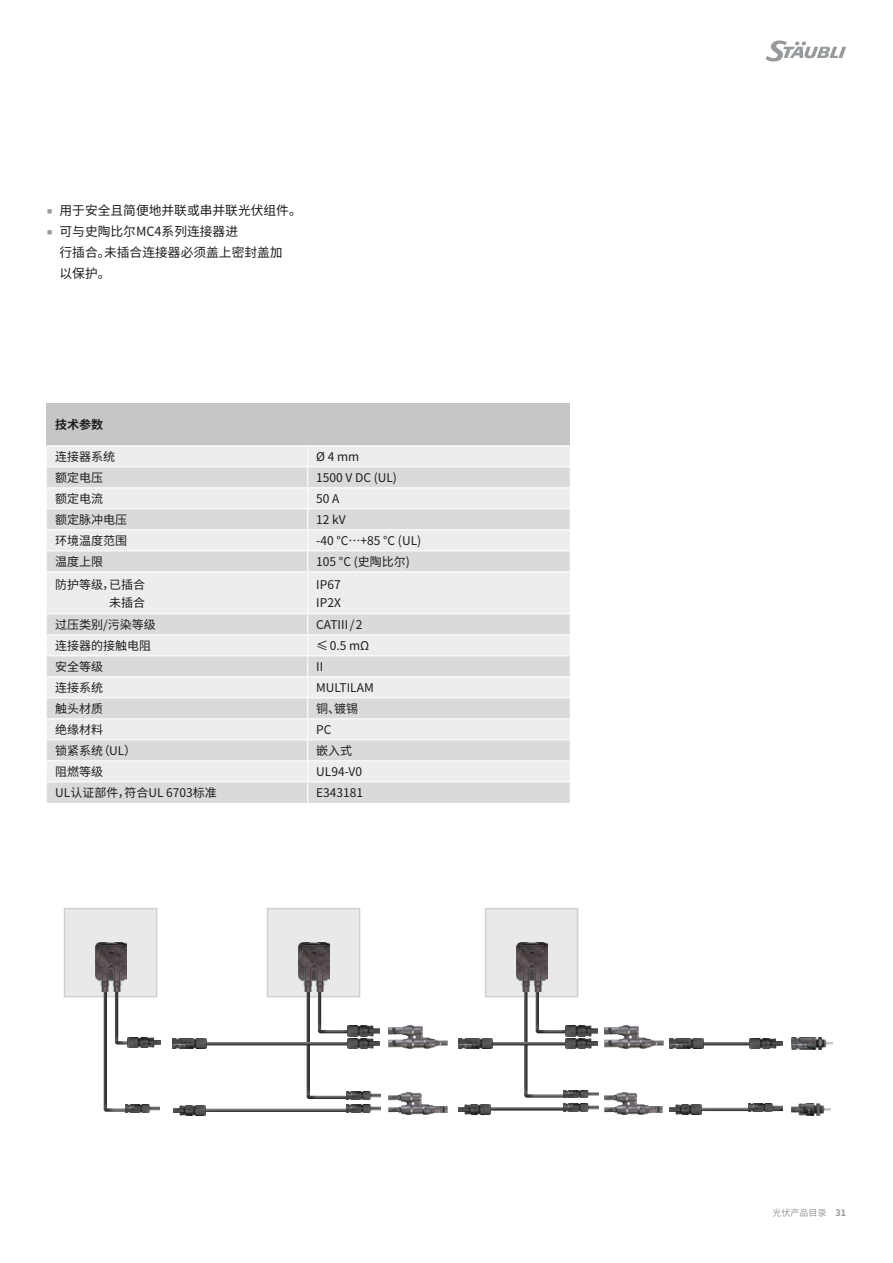
<style>
.page{position:relative;width:893px;height:1263px;background:#fff}
.page>*{position:absolute;margin:0;border:0;box-sizing:border-box;transform-origin:0 0}
.t1{font:12.75px/21px "Noto Sans CJ Ksc";color:#1d1d1b}
.Table_Body_CN{font:12px/18px "Noto Sans CJ Ksc";color:#1d1d1b;text-align:right}
.Table_Header_CN{font:700 12px "Noto Sans CJ Ksc";color:#1d1d1b}
.t2{font:9px "Noto Sans CJ Ksc";color:#979a9c}
.s1{font-family:"Arial Unicode MS";font-size:9.9px;color:#979a9c}
.s2{font-weight:700}
</style>
<div class="page">
<svg style="left:765px;top:40px;width:81px;height:22px"></svg>
<div style="left:64px;top:908px;width:93px;height:89px;background:#e9e9e9;border:2px solid #d0d0d0"></div>
<div style="left:267px;top:908px;width:93px;height:89px;background:#e9e9e9;border:2px solid #d0d0d0"></div>
<div style="left:485px;top:908px;width:93px;height:89px;background:#e9e9e9;border:2px solid #d0d0d0"></div>
<div style="left:95px;top:967px;width:50px;height:146px;background:#fff"></div>
<div style="left:298px;top:967px;width:61px;height:132px;background:#fff"></div>
<div style="left:301px;top:971px;width:61px;height:128px;background:#1d1d1b;opacity:.75"></div>
<div style="left:516px;top:966px;width:61px;height:132px;background:#fff"></div>
<div style="left:519px;top:970px;width:60px;height:128px;background:#1d1d1b;opacity:.75"></div>
<div style="left:185px;top:1033px;width:173px;height:13px;background:#fff"></div>
<div style="left:189px;top:1038px;width:171px;height:8px;background:#1d1d1b;opacity:.75"></div>
<div style="left:471px;top:1033px;width:105px;height:13px;background:#fff"></div>
<div style="left:474px;top:1038px;width:104px;height:8px;background:#1d1d1b;opacity:.75"></div>
<div style="left:685px;top:1038px;width:104px;height:8px;background:#1d1d1b;opacity:.75"></div>
<div style="left:198px;top:1104px;width:164px;height:8px;background:#1d1d1b;opacity:.75"></div>
<div style="left:483px;top:1103px;width:97px;height:8px;background:#1d1d1b;opacity:.75"></div>
<div style="left:694px;top:1103px;width:97px;height:8px;background:#1d1d1b;opacity:.75"></div>
<svg style="left:102px;top:992px;width:48px;height:121px"></svg>
<div style="left:106px;top:967px;width:46px;height:78px;background:#fff;opacity:.75"></div>
<div style="left:110px;top:971px;width:44px;height:74px;background:#1d1d1b;opacity:.75"></div>
<svg style="left:305px;top:992px;width:52px;height:107px"></svg>
<div style="left:309px;top:967px;width:46px;height:67px;background:#fff;opacity:.75"></div>
<div style="left:313px;top:971px;width:44px;height:63px;background:#1d1d1b;opacity:.75"></div>
<svg style="left:522px;top:992px;width:53px;height:106px"></svg>
<div style="left:527px;top:967px;width:46px;height:67px;background:#fff;opacity:.75"></div>
<div style="left:530px;top:971px;width:45px;height:63px;background:#1d1d1b;opacity:.75"></div>
<img style="left:125px;top:1105px;width:35px;height:7px">
<img style="left:346px;top:1092px;width:34px;height:7px">
<img style="left:564px;top:1090px;width:34px;height:8px">
<img style="left:346px;top:1105px;width:34px;height:7px">
<img style="left:564px;top:1104px;width:34px;height:7px">
<img style="left:749px;top:1104px;width:34px;height:7px">
<img style="left:128px;top:1037px;width:32px;height:11px">
<img style="left:347px;top:1026px;width:33px;height:10px">
<img style="left:565px;top:1026px;width:33px;height:10px">
<img style="left:347px;top:1039px;width:33px;height:10px">
<img style="left:565px;top:1039px;width:33px;height:10px">
<img style="left:750px;top:1039px;width:32px;height:10px">
<img style="left:173px;top:1038px;width:34px;height:11px">
<img style="left:458px;top:1038px;width:35px;height:11px">
<img style="left:669px;top:1038px;width:35px;height:11px">
<img style="left:173px;top:1105px;width:32px;height:11px">
<img style="left:458px;top:1104px;width:33px;height:10px">
<img style="left:669px;top:1104px;width:33px;height:10px">
<img style="left:95px;top:943px;width:31px;height:49px">
<img style="left:298px;top:943px;width:31px;height:49px">
<img style="left:516px;top:943px;width:31px;height:49px">
<img style="left:792px;top:1038px;width:40px;height:11px">
<img style="left:792px;top:1103px;width:39px;height:12px">
<img style="left:388px;top:1092px;width:59px;height:23px">
<img style="left:604px;top:1092px;width:59px;height:23px">
<img style="left:389px;top:1026px;width:58px;height:23px">
<img style="left:604px;top:1026px;width:59px;height:23px">
<div style="left:47px;top:404px;width:523px;height:42px;background:#c6c6c6"></div>
<div style="left:47px;top:446px;width:523px;height:20px;background:#ededed"></div>
<svg style="left:47px;top:467px;width:523px;height:336px;background:#e4e4e4"></svg>
<hr style="left:47px;top:529px;width:261px;height:1px;background:#fff">
<hr style="left:47px;top:550px;width:261px;height:1px;background:#fff">
<hr style="left:47px;top:571px;width:261px;height:1px;background:#fff">
<hr style="left:47px;top:613px;width:261px;height:1px;background:#fff">
<hr style="left:47px;top:634px;width:261px;height:1px;background:#fff">
<hr style="left:308px;top:634px;width:262px;height:1px;background:#fff">
<hr style="left:47px;top:655px;width:261px;height:1px;background:#fff">
<hr style="left:47px;top:676px;width:261px;height:1px;background:#fff">
<hr style="left:47px;top:718px;width:261px;height:1px;background:#fff">
<hr style="left:308px;top:718px;width:262px;height:1px;background:#fff">
<hr style="left:47px;top:739px;width:261px;height:1px;background:#fff">
<hr style="left:308px;top:739px;width:262px;height:1px;background:#fff">
<hr style="left:47px;top:760px;width:261px;height:1px;background:#fff">
<hr style="left:47px;top:487px;width:261px;height:1px;background:#fff">
<hr style="left:308px;top:487px;width:262px;height:1px;background:#fff">
<hr style="left:47px;top:508px;width:261px;height:1px;background:#fff">
<hr style="left:308px;top:508px;width:262px;height:1px;background:#fff">
<hr style="left:47px;top:697px;width:261px;height:1px;background:#fff">
<hr style="left:308px;top:697px;width:262px;height:1px;background:#fff">
<hr style="left:47px;top:781px;width:261px;height:1px;background:#fff">
<hr style="left:308px;top:529px;width:262px;height:1px;background:#fff">
<hr style="left:308px;top:550px;width:262px;height:1px;background:#fff">
<svg style="left:307px;top:446px;width:1px;height:125px"></svg>
<hr style="left:308px;top:571px;width:262px;height:1px;background:#fff">
<hr style="left:307px;top:572px;width:1px;height:41px;background:#fff">
<hr style="left:308px;top:613px;width:262px;height:1px;background:#fff">
<hr style="left:308px;top:655px;width:262px;height:1px;background:#fff">
<hr style="left:308px;top:676px;width:262px;height:1px;background:#fff">
<hr style="left:308px;top:760px;width:262px;height:1px;background:#fff">
<hr style="left:308px;top:781px;width:262px;height:1px;background:#fff">
<svg style="left:307px;top:614px;width:1px;height:189px"></svg>
<hr style="left:47px;top:445px;width:261px;height:1px;background:#fff">
<hr style="left:308px;top:445px;width:262px;height:1px;background:#fff">
<p class="t1" style="left:47px;top:200px;width:257px"><span class="s1">■</span> 用于安全且简便地并联或串并联光伏组件。</p>
<p class="t1" style="left:60px;top:221px;width:225px;text-indent:-13px"><span class="s1">■</span> 可与史陶比尔MC4系列连接器进<br>行插合。未插合连接器必须盖上密封盖加以保护。</p>
<p class="Table_Header_CN" style="left:55px;top:418px;width:50px">技术参数</p>
<p class="Table_Body_CN" style="left:55px;top:448px;width:62px">连接器系统</p>
<p class="Table_Body_CN" style="left:316px;top:448px;width:45px">Ø4mm</p>
<p class="Table_Body_CN" style="left:55px;top:469px;width:50px">额定电压</p>
<p class="Table_Body_CN" style="left:316px;top:469px;width:82px">1500 V DC (UL)</p>
<p class="Table_Body_CN" style="left:55px;top:490px;width:50px">额定电流</p>
<p class="Table_Body_CN" style="left:316px;top:490px;width:25px">50 A</p>
<p class="Table_Body_CN" style="left:55px;top:511px;width:74px">额定脉冲电压</p>
<p class="Table_Body_CN" style="left:316px;top:511px;width:31px">12 kV</p>
<p class="Table_Body_CN" style="left:55px;top:532px;width:74px">环境温度范围</p>
<p class="Table_Body_CN" style="left:316px;top:532px;width:106px">-40 °C…+85 °C (UL)</p>
<p class="Table_Body_CN" style="left:55px;top:553px;width:50px">温度上限</p>
<p class="Table_Body_CN" style="left:316px;top:553px;width:95px">105 °C (史陶比尔)</p>
<p class="Table_Body_CN" style="left:55px;top:575px;width:92px">防护等级，已插合未插合</p>
<p class="Table_Body_CN" style="left:316px;top:575px;width:26px">IP67</p>
<p class="Table_Body_CN" style="left:316px;top:593px;width:26px">IP2X</p>
<p class="Table_Body_CN" style="left:55px;top:616px;width:102px">过压类别/污染等级</p>
<p class="Table_Body_CN" style="left:316px;top:616px;width:48px">CATIII/2</p>
<p class="Table_Body_CN" style="left:55px;top:637px;width:98px">连接器的接触电阻</p>
<p class="Table_Body_CN" style="left:316px;top:637px;width:55px">≤0.5 mΩ</p>
<p class="Table_Body_CN" style="left:55px;top:658px;width:50px">安全等级</p>
<p class="Table_Body_CN" style="left:316px;top:658px;width:9px">II</p>
<p class="Table_Body_CN" style="left:55px;top:679px;width:50px">连接系统</p>
<p class="Table_Body_CN" style="left:316px;top:679px;width:59px">MULTILAM</p>
<p class="Table_Body_CN" style="left:55px;top:700px;width:50px">触头材质</p>
<p class="Table_Body_CN" style="left:316px;top:700px;width:43px">铜、镀锡</p>
<p class="Table_Body_CN" style="left:55px;top:721px;width:50px">绝缘材料</p>
<p class="Table_Body_CN" style="left:316px;top:721px;width:17px">PC</p>
<p class="Table_Body_CN" style="left:55px;top:742px;width:82px">锁紧系统（UL）</p>
<p class="Table_Body_CN" style="left:316px;top:742px;width:37px">嵌入式</p>
<p class="Table_Body_CN" style="left:55px;top:763px;width:50px">阻燃等级</p>
<p class="Table_Body_CN" style="left:316px;top:763px;width:47px">UL94-V0</p>
<p class="Table_Body_CN" style="left:55px;top:784px;width:163px">UL认证部件，符合UL 6703标准</p>
<p class="Table_Body_CN" style="left:316px;top:784px;width:49px">E343181</p>
<p class="t2" style="left:773px;top:1208px;width:75px">光伏产品目录 <span class="s2">31</span></p>
</div>
